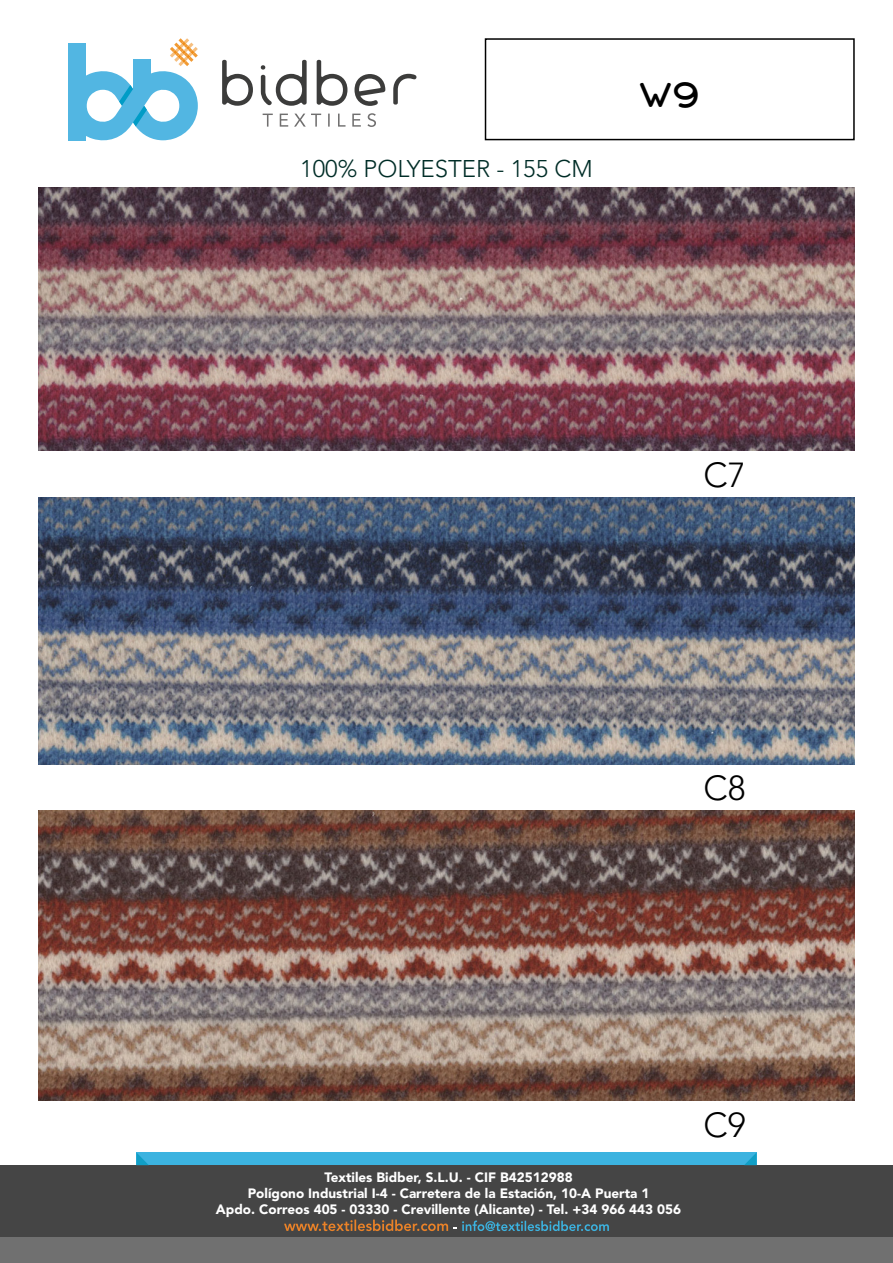
<style>
.page{position:relative;width:893px;height:1263px;background:#fff}
.page>*{position:absolute;margin:0;border:0;box-sizing:border-box;transform-origin:0 0}
.t1{font:45px "Lachata";color:#000}
.t2{font:300 34.5px "Avenir LT Std";color:#000}
.t3{font:300 24px "Avenir LT Std";color:#002d27}
.t4{font:900 13.5px/16.2px "Avenir LT Std";color:#fff;text-align:center}
</style>
<div class="page">
<div style="left:136px;top:1152px;width:620px;height:111px;background:#3cb3e0"></div>
<div style="left:0;top:1165px;width:893px;height:98px;background:#454545"></div>
<div style="left:0;top:1237px;width:893px;height:26px;background:#707070"></div>
<svg style="left:745px;top:1153px;width:11px;height:12px"></svg>
<svg style="left:136px;top:1153px;width:12px;height:12px"></svg>
<svg style="left:284px;top:1219px;width:164px;height:12px"></svg>
<svg style="left:454px;top:1220px;width:155px;height:11px"></svg>
<svg style="left:222px;top:60px;width:194px;height:46px"></svg>
<svg style="left:263px;top:113px;width:113px;height:14px"></svg>
<svg style="left:68px;top:38px;width:130px;height:102px"></svg>
<div style="left:485px;top:38px;width:370px;height:102px;border:2px solid #000"></div>
<img style="left:38px;top:187px;width:817px;height:264px">
<img style="left:38px;top:497px;width:817px;height:267px">
<img style="left:38px;top:810px;width:817px;height:291px">
<h3 class="t3" style="left:300px;top:155px;width:294px">100% POLYESTER - 155 CM</h3>
<h1 class="t1" style="left:639px;top:60px;width:64px">w9</h1>
<h2 class="t2" style="left:703px;top:455px;width:44px">C7</h2>
<h2 class="t2" style="left:703px;top:768px;width:44px">C8</h2>
<h2 class="t2" style="left:703px;top:1105px;width:44px">C9</h2>
<p class="t4" style="left:216px;top:1169px;width:467px">Textiles Bidber, S.L.U. - CIF B42512988<br>Polígono Industrial I-4 - Carretera de la Estación, 10-A Puerta 1<br>Apdo. Correos 405 - 03330 - Crevillente (Alicante) - Tel. +34 966 443 056</p>
</div>
